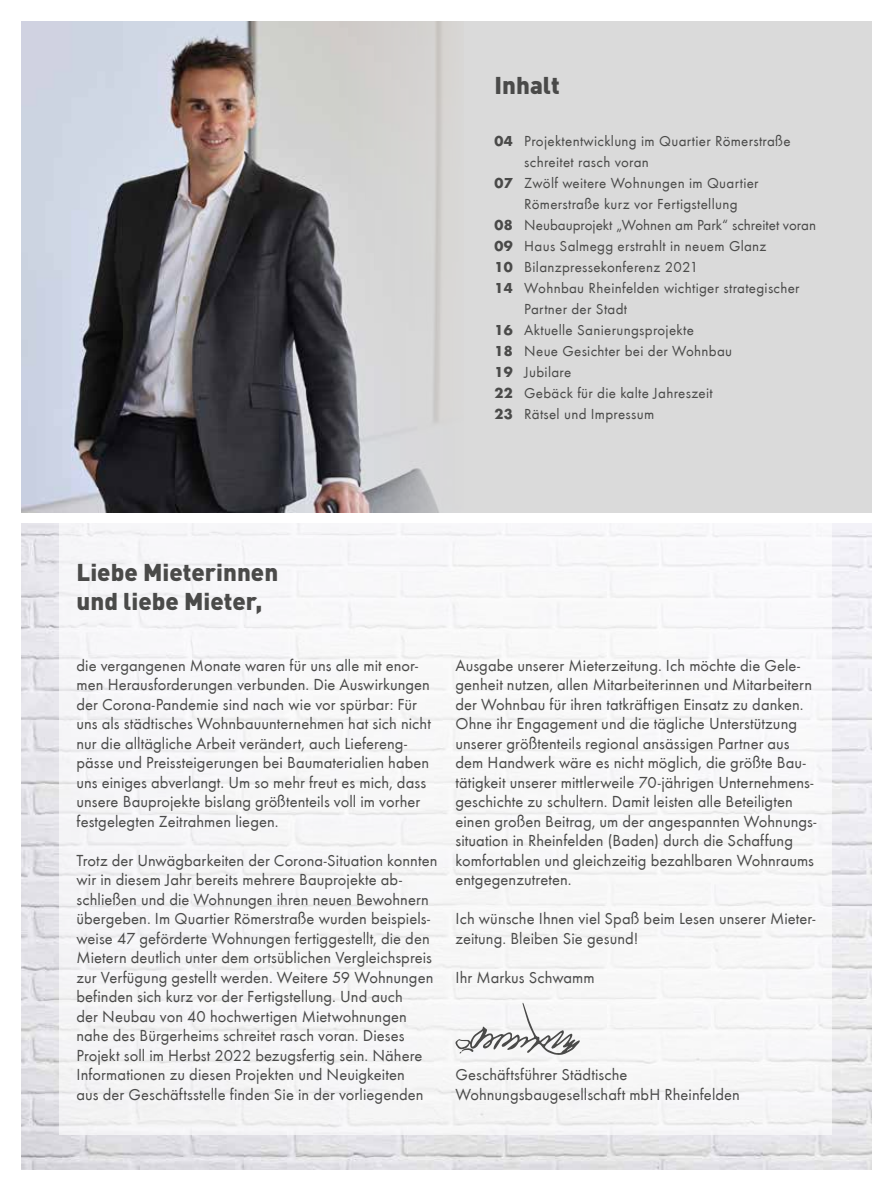
<style>
.page{position:relative;width:893px;height:1191px;background:#fff}
.page>*{position:absolute;margin:0;border:0;box-sizing:border-box;transform-origin:0 0}
.t1{font:900 24px/28.8px "DIN Pro";color:#4a4a49}
.t2{font:16.5px/19.5px "Futura T";letter-spacing:.005em;color:#4a4a49}
.t3{font:15px "Futura T";letter-spacing:.02em;color:#4a4a49}
.t4{font:15px "Futura T";color:#4a4a49}
.s1{font-family:"Futura";font-weight:700}
</style>
<div class="page">
<img style="left:21px;top:523px;width:851px;height:646px">
<div style="left:59px;top:512px;width:772px;height:622px;background:#f7f7f8"></div>
<div style="left:21px;top:21px;width:851px;height:491px;background:#dadada"></div>
<img style="left:21px;top:21px;width:424px;height:491px">
<svg style="left:455px;top:1003px;width:125px;height:52px"></svg>
<h1 class="t1" style="left:495px;top:68px;width:67px">Inhalt</h1>
<p class="t3" style="left:495px;top:133px;width:298px"><span class="s1">04</span> Projektentwicklung im Quartier Römerstraße</p>
<p class="t3" style="left:524px;top:154px;width:126px">schreitet rasch voran</p>
<p class="t3" style="left:495px;top:175px;width:266px"><span class="s1">07</span> Zwölf weitere Wohnungen im Quartier</p>
<p class="t3" style="left:524px;top:196px;width:215px">Römerstraße kurz vor Fertigstellung</p>
<p class="t4" style="left:495px;top:217px;width:323px"><span class="s1">08</span> Neubauprojekt „Wohnen am Park“ schreitet voran</p>
<p class="t3" style="left:495px;top:238px;width:273px"><span class="s1">09</span> Haus Salmegg erstrahlt in neuem Glanz</p>
<p class="t3" style="left:495px;top:259px;width:205px"><span class="s1">10</span> Bilanzpressekonferenz 2021</p>
<p class="t3" style="left:495px;top:280px;width:307px"><span class="s1">14</span> Wohnbau Rheinfelden wichtiger strategischer</p>
<p class="t3" style="left:524px;top:301px;width:104px">Partner der Stadt</p>
<p class="t3" style="left:495px;top:322px;width:201px"><span class="s1">16</span> Aktuelle Sanierungsprojekte</p>
<p class="t3" style="left:495px;top:343px;width:239px"><span class="s1">18</span> Neue Gesichter bei der Wohnbau</p>
<p class="t3" style="left:495px;top:364px;width:78px"><span class="s1">19</span> Jubilare</p>
<p class="t3" style="left:495px;top:385px;width:220px"><span class="s1">22</span> Gebäck für die kalte Jahreszeit</p>
<p class="t3" style="left:495px;top:406px;width:161px"><span class="s1">23</span> Rätsel und Impressum</p>
<h1 class="t1" style="left:77px;top:555px;width:203px">Liebe Mieterinnen und liebe Mieter,</h1>
<p class="t2" style="left:77px;top:655px;width:356px">die vergangenen Monate waren für uns alle mit enor&shy;men Herausforderungen verbunden. Die Auswirkungen der Corona-Pandemie sind nach wie vor spürbar: Für uns als städtisches Wohnbauunternehmen hat sich nicht nur die alltägliche Arbeit verändert, auch Liefereng&shy;pässe und Preissteigerungen bei Baumaterialien haben uns einiges abverlangt. Um so mehr freut es mich, dass unsere Bauprojekte bislang größtenteils voll im vorher festgelegten Zeitrahmen liegen.</p>
<p class="t2" style="left:77px;top:850px;width:362px">Trotz der Unwägbarkeiten der Corona-Situation konnten wir in diesem Jahr bereits mehrere Bauprojekte ab&shy;schließen und die Wohnungen ihren neuen Bewohnern übergeben. Im Quartier Römerstraße wurden beispiels&shy;weise 47 geförderte Wohnungen fertiggestellt, die den Mietern deutlich unter dem ortsüblichen Vergleichspreis zur Verfügung gestellt werden. Weitere 59 Wohnungen befinden sich kurz vor der Fertigstellung. Und auch<br>der Neubau von 40 hochwertigen Mietwohnungen nahe des Bürgerheims schreitet rasch voran. Dieses Projekt soll im Herbst 2022 bezugsfertig sein. Nähere Informationen zu diesen Projekten und Neuigkeiten<br>aus der Geschäftsstelle finden Sie in der vorliegenden</p>
<p class="t2" style="left:455px;top:655px;width:362px">Ausgabe unserer Mieterzeitung. Ich möchte die Gele&shy;genheit nutzen, allen Mitarbeiterinnen und Mitarbeitern der Wohnbau für ihren tatkräftigen Einsatz zu danken.<br>Ohne ihr Engagement und die tägliche Unterstützung unserer größtenteils regional ansässigen Partner aus dem Handwerk wäre es nicht möglich, die größte Bau&shy;tätigkeit unserer mittlerweile 70-jährigen Unternehmens&shy;geschichte zu schultern. Damit leisten alle Beteiligten einen großen Beitrag, um der angespannten Wohnungs&shy;situation in Rheinfelden (Baden) durch die Schaffung komfortablen und gleichzeitig bezahlbaren Wohnraums entgegenzutreten.</p>
<p class="t2" style="left:455px;top:909px;width:361px">Ich wünsche Ihnen viel Spaß beim Lesen unserer Mieter&shy;zeitung. Bleiben Sie gesund!</p>
<p class="t2" style="left:455px;top:967px;width:141px">Ihr Markus Schwamm</p>
<p class="t2" style="left:455px;top:1065px;width:286px">Geschäftsführer Städtische<br>Wohnungsbaugesellschaft mbH Rheinfelden</p>
</div>
